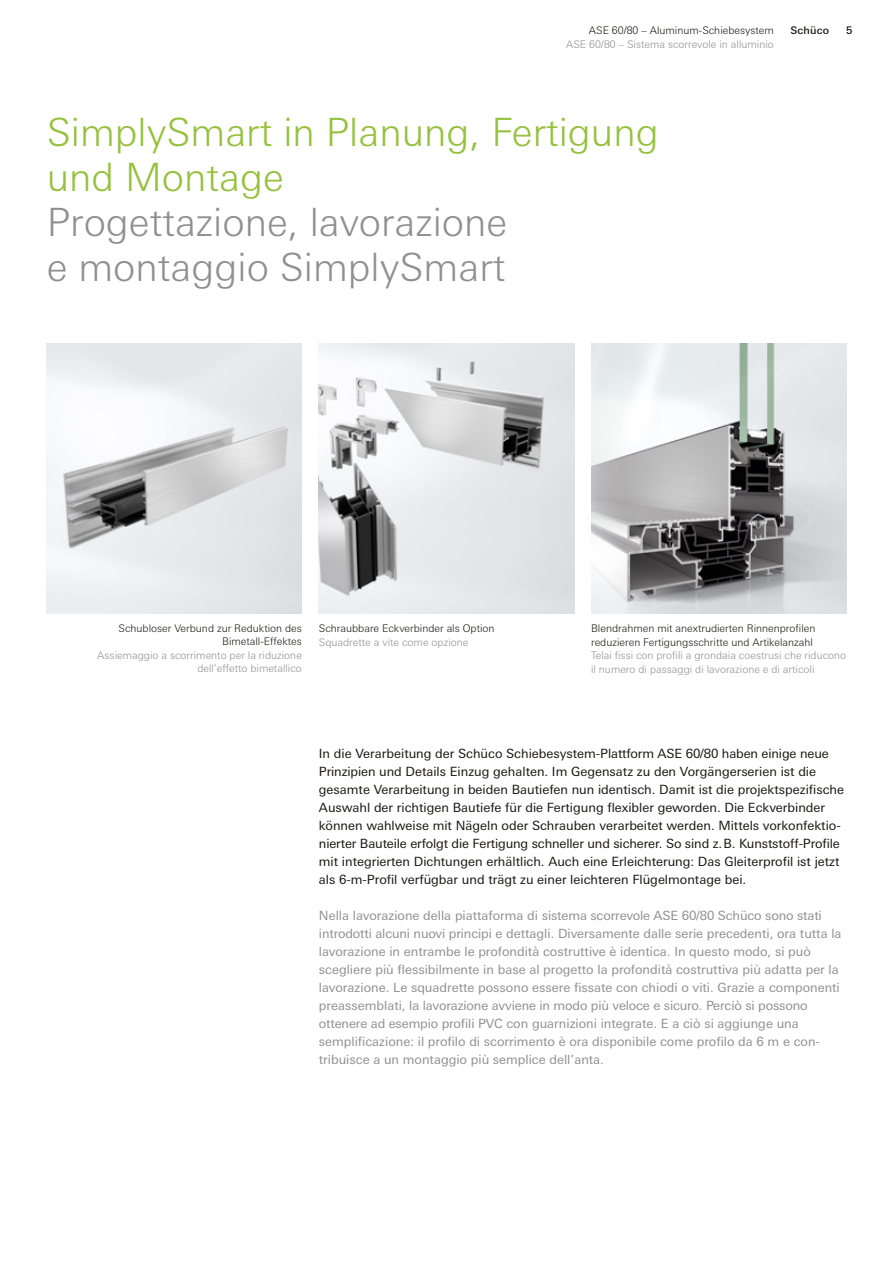
<style>
.page{position:relative;width:893px;height:1263px;background:#fff}
.page>*{position:absolute;margin:0;border:0;box-sizing:border-box;transform-origin:0 0}
.t1{font:300 39px/45px "Univers For Schueco 330";color:#8f908f}
.t2{font:300 39px/45px "Univers For Schueco 330";color:#95c13d}
.t3{font:12.75px/18px "Univers For Schueco 430 Reg";color:#8f908f}
.t4{font:12.75px/18px "Univers For Schueco 430 Reg";color:#181715}
.t5{font:300 10.5px/13.5px "Univers For Schueco 330";color:#8f908f;text-align:right}
.t6{font:300 10.5px/13.5px "Univers For Schueco 330";color:#181715;text-align:right}
.t7{font:10.5px "Univers For Schueco 530 Med";letter-spacing:.02em;color:#181715}
</style>
<div class="page">
<img style="left:47px;top:343px;width:255px;height:270px">
<img style="left:591px;top:343px;width:255px;height:270px">
<img style="left:319px;top:343px;width:255px;height:270px">
<p class="t6" style="left:589px;top:24px;width:186px">ASE 60/80 – Aluminum-Schiebesystem</p>
<p class="t7" style="left:790px;top:24px;width:40px">Schüco</p>
<p class="t5" style="left:566px;top:37px;width:209px">ASE 60/80 – Sistema scorrevole in alluminio</p>
<p class="t7" style="left:846px;top:24px;width:8px">5</p>
<h1 class="t2" style="left:47px;top:111px;width:613px">SimplySmart in Planung, Fertigung und Montage</h1>
<h1 class="t1" style="left:47px;top:201px;width:462px">Progettazione, lavorazione e montaggio SimplySmart</h1>
<p class="t6" style="left:119px;top:622px;width:185px">Schubloser Verbund zur Reduktion des<br>Bimetall-Effektes</p>
<p class="t5" style="left:97px;top:649px;width:206px">Assiemaggio a scorrimento per la riduzione dell’effetto bimetallico</p>
<p class="t6" style="left:319px;top:622px;width:177px">Schraubbare Eckverbinder als Option</p>
<p class="t5" style="left:319px;top:635px;width:151px">Squadrette a vite come opzione</p>
<p class="t6" style="left:591px;top:622px;width:226px;text-align:left">Blendrahmen mit anextrudierten Rinnenprofilen reduzieren Fertigungsschritte und Artikelanzahl</p>
<p class="t5" style="left:591px;top:649px;width:257px;text-align:left">Telai fissi con profili a grondaia coestrusi che riducono il numero di passaggi di lavorazione e di articoli</p>
<p class="t4" style="left:319px;top:744px;width:527px">In die Verarbeitung der Schüco Schiebesystem-Plattform ASE 60/80 haben einige neue Prinzipien und Details Einzug gehalten. Im Gegensatz zu den Vorgängerserien ist die gesamte Verarbeitung in beiden Bautiefen nun identisch. Damit ist die projektspezifische Auswahl der richtigen Bautiefe für die Fertigung flexibler geworden. Die Eckverbinder können wahlweise mit Nägeln oder Schrauben verarbeitet werden. Mittels vorkonfektio&shy;nierter Bauteile erfolgt die Fertigung schneller und sicherer. So sind z.B. Kunststoff-Profile mit integrierten Dichtungen erhältlich. Auch eine Erleichterung: Das Gleiterprofil ist jetzt als 6-m-Profil verfügbar und trägt zu einer leichteren Flügelmontage bei.</p>
<p class="t3" style="left:319px;top:906px;width:524px">Nella lavorazione della piattaforma di sistema scorrevole ASE 60/80 Schüco sono stati introdotti alcuni nuovi principi e dettagli. Diversamente dalle serie precedenti, ora tutta la lavorazione in entrambe le profondità costruttive è identica. In questo modo, si può scegliere più flessibilmente in base al progetto la profondità costruttiva più adatta per la lavorazione. Le squadrette possono essere fissate con chiodi o viti. Grazie a componenti preassemblati, la lavorazione avviene in modo più veloce e sicuro. Perciò si possono ottenere ad esempio profili PVC con guarnizioni integrate. E a ciò si aggiunge una semplificazione: il profilo di scorrimento è ora disponibile come profilo da 6 m e con&shy;tribuisce a un montaggio più semplice dell’anta.</p>
</div>
